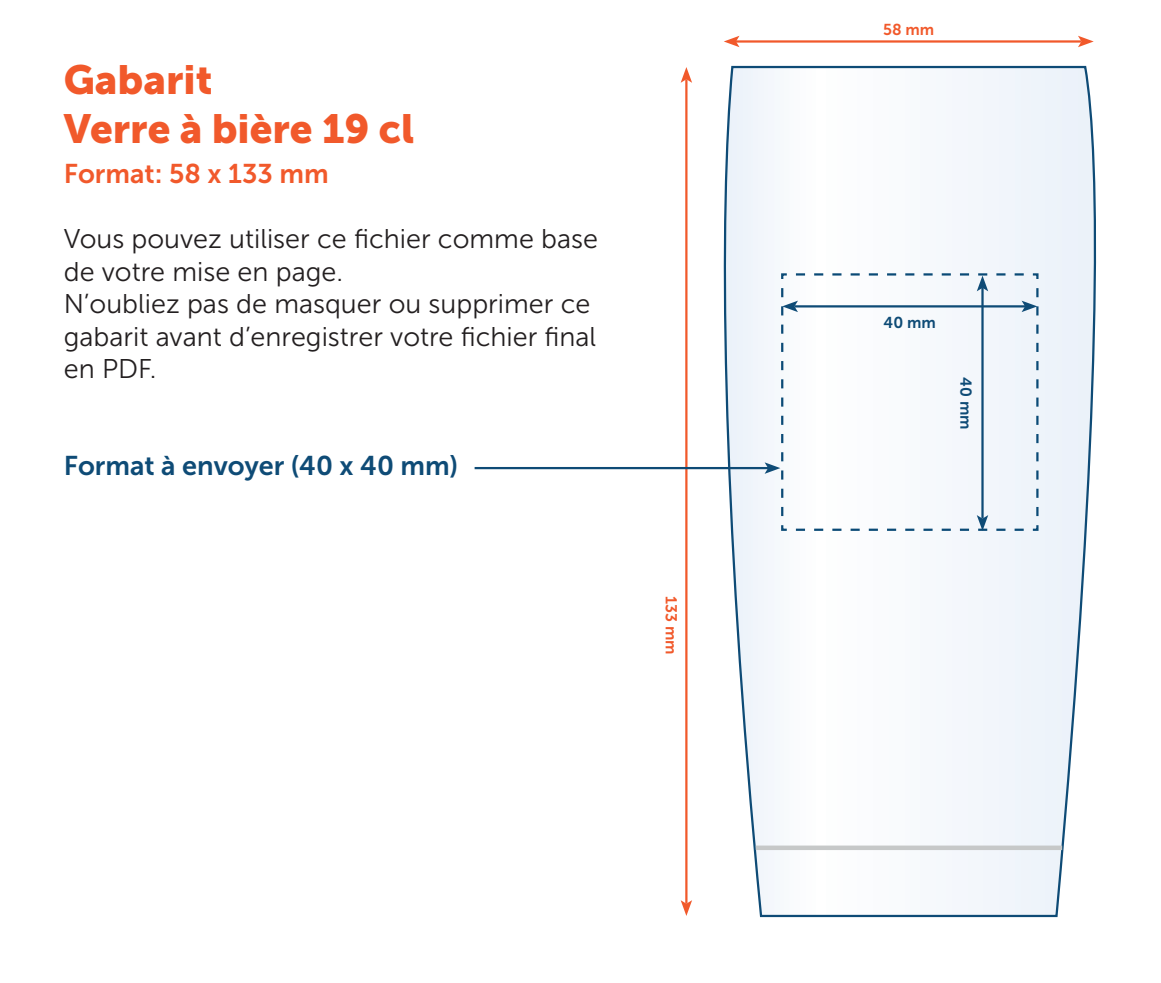
<style>
.page{position:relative;width:1161px;height:983px;background:#fff}
.page>*{position:absolute;margin:0;border:0;box-sizing:border-box;transform-origin:0 0}
.t1{font:40.5px/48.6px "Museo Sans 900";color:#f1592b}
.t2{font:27px/32.4px "Museo Sans 300";color:#231f20}
.t3{font:27px "Museo Sans 700";color:#0e4b76}
.t4{font:27px "Museo Sans 700";color:#f1592b}
.t5{font:15.75px "Museo Sans 700";color:#f1592b}
.t6{font:15.75px "Museo Sans 700";color:#0e4b76}
</style>
<div class="page">
<svg style="left:719px;top:65px;width:378px;height:852px"></svg>
<svg style="left:756px;top:845px;width:306px;height:4px"></svg>
<hr style="left:685px;top:79px;width:2px;height:824px;background:#f1592b">
<svg style="left:681px;top:67px;width:11px;height:16px"></svg>
<svg style="left:681px;top:899px;width:11px;height:16px"></svg>
<hr style="left:736px;top:40px;width:345px;height:3px;background:#f1592b">
<svg style="left:724px;top:36px;width:15px;height:11px"></svg>
<svg style="left:1078px;top:36px;width:16px;height:11px"></svg>
<hr style="left:475px;top:467px;width:293px;height:2px;background:#0e4b76">
<svg style="left:764px;top:273px;width:274px;height:257px"></svg>
<h1 class="t1" style="left:64px;top:56px;width:352px">Gabarit<br>Verre à bière 19 cl</h1>
<p class="t4" style="left:64px;top:159px;width:267px">Format: 58 x 133 mm</p>
<p class="t2" style="left:64px;top:223px;width:536px">Vous pouvez utiliser ce fichier comme base de votre mise en page.<br>N’oubliez pas de masquer ou supprimer ce gabarit avant d’enregistrer votre fichier final en PDF.</p>
<p class="t3" style="left:64px;top:450px;width:396px">Format à envoyer (40 x 40 mm)</p>
<p class="t5" style="left:680px;top:595px;width:60px;rotate:90deg">133 mm</p>
<p class="t5" style="left:883px;top:21px;width:53px">58 mm</p>
<p class="t6" style="left:883px;top:314px;width:54px">40 mm</p>
<p class="t6" style="left:975px;top:377px;width:54px;rotate:90deg">40 mm</p>
</div>
